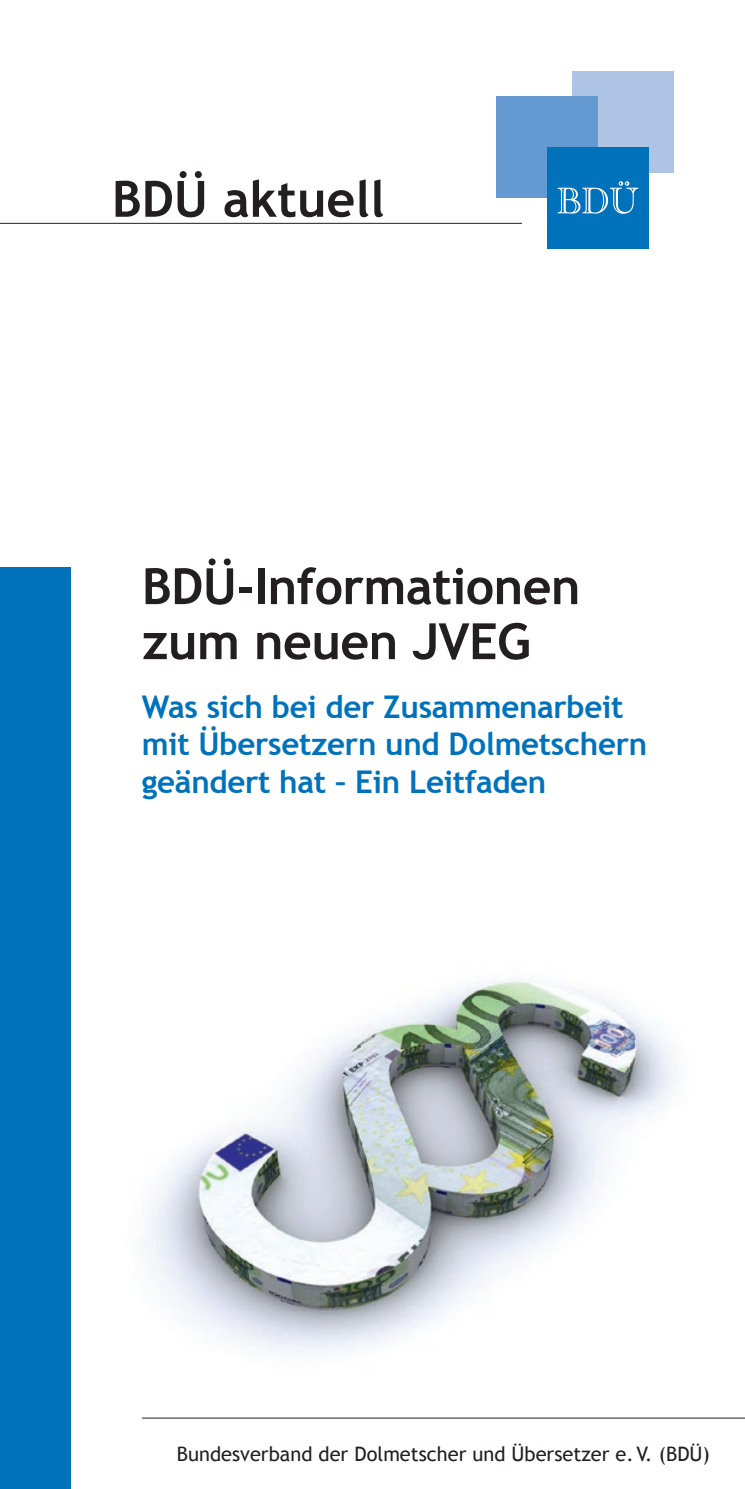
<style>
.page{position:relative;width:745px;height:1489px;background:#fff}
.page>*{position:absolute;margin:0;border:0;box-sizing:border-box;transform-origin:0 0}
.t1{font:700 50px/55px "Trebuchet MS";letter-spacing:-.01em;color:#231f20}
.t2{font:700 31.25px/37.5px "Trebuchet MS";letter-spacing:-.01em;color:#0072bc}
.t3{font:20px "Trebuchet MS";color:#231f20}
</style>
<div class="page">
<img style="left:143px;top:979px;width:533px;height:375px">
<div style="left:572px;top:71px;width:101px;height:101px;background:#adc4e5"></div>
<div style="left:496px;top:96px;width:101px;height:101px;background:#6599d1"></div>
<div style="left:547px;top:147px;width:101px;height:101px;background:#0072bc"></div>
<svg style="left:557px;top:181px;width:81px;height:33px"></svg>
<hr style="left:0;top:223px;width:521px;height:1px;background:#231f20">
<div style="left:0;top:567px;width:71px;height:921px;background:#0072bc"></div>
<hr style="left:142px;top:1417px;width:602px;height:1px;background:#231f20">
<h1 class="t1" style="left:112px;top:171px;width:274px">BDÜ aktuell</h1>
<h1 class="t1" style="left:142px;top:559px;width:440px">BDÜ-Informationen zum neuen JVEG</h1>
<p class="t2" style="left:142px;top:688px;width:506px">Was sich bei der Zusammenarbeit mit Übersetzern und Dolmetschern geändert hat – Ein Leitfaden</p>
<p class="t3" style="left:177px;top:1441px;width:534px">Bundesverband der Dolmetscher und Übersetzer e.V. (BDÜ)</p>
</div>
